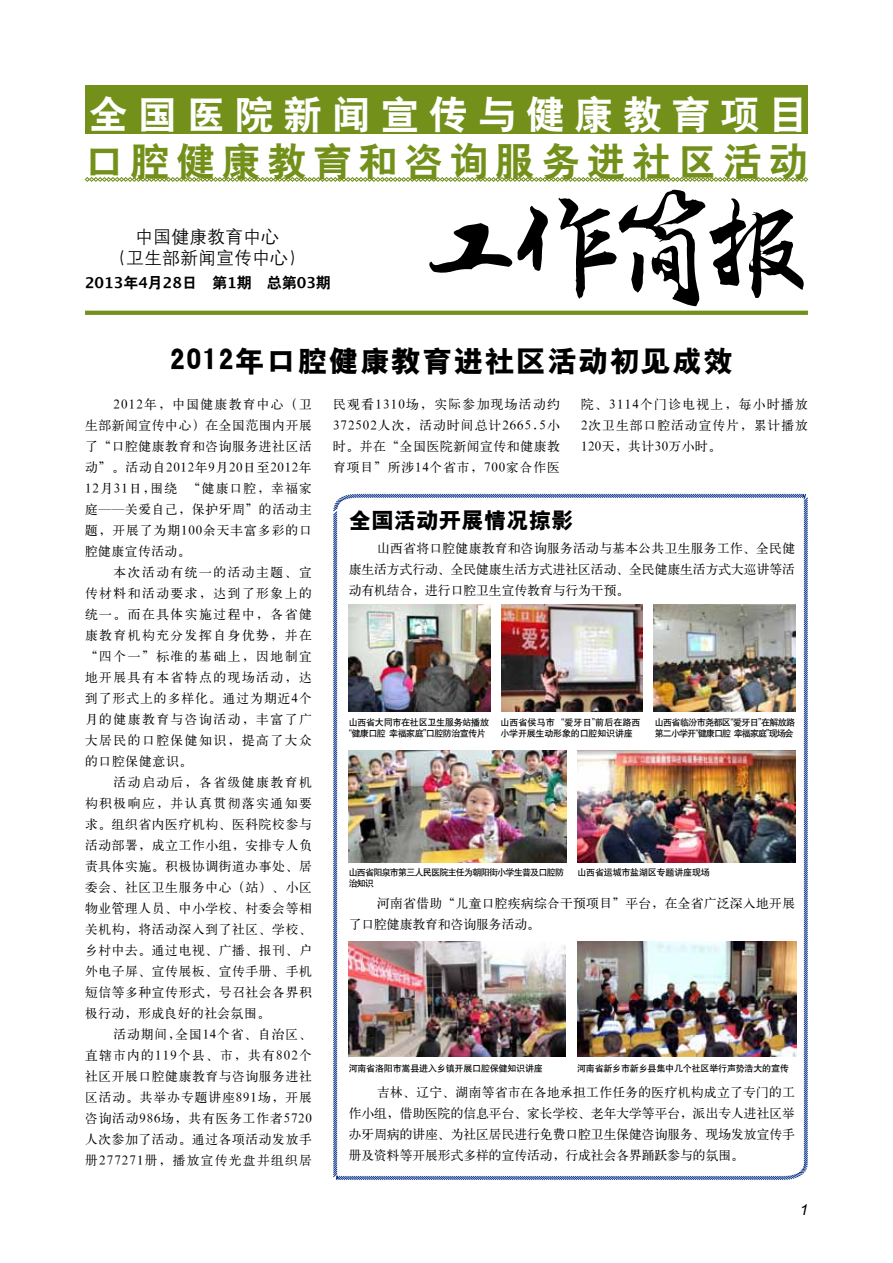
<style>
.page{position:relative;width:893px;height:1263px;background:#fff}
.page>*{position:absolute;margin:0;border:0;box-sizing:border-box;transform-origin:0 0}
.t1{font:133.2px "FZZJ LJDFONT";color:#000}
.t2{font:39px "H Yb 2 gj";letter-spacing:.17em;color:#73901a}
.t3{font:39px "H Yb 2 gj";letter-spacing:.245em;color:#fff}
.t4{font:30px "H Yb 9 gj";letter-spacing:.04em;color:#000}
.t5{font:22.5px "H Yb 9 gj";color:#000}
.t6{font:18px/21.6px "H Yg 2 gj";color:#000;text-align:center}
.t7{font:15px "H Yb 2 gj";color:#000}
.t8{font:italic 15px "Arial";color:#000}
.t9{font:12.75px/21px "H Ya 1 gj";letter-spacing:.05em;color:#000;text-align:justify}
.t10{font:12.75px/21px "H Ya 1 gj";letter-spacing:.025em;color:#000}
.t11{font:9px/10.5px "H Yb 1 gj";letter-spacing:-.02em;color:#000}
.t12{font:9px/10.5px "H Yb 1 gj";letter-spacing:-.07em;color:#000}
.t13{font:9px/10.5px "H Yb 1 gj";letter-spacing:-.085em;color:#000}
</style>
<div class="page">
<svg style="left:85px;top:311px;width:723px;height:4px;background:#76921f"></svg>
<div style="left:85px;top:85px;width:723px;height:49px;background:#73901a"></div>
<svg style="left:85px;top:177px;width:723px;height:5px"></svg>
<svg style="left:333px;top:493px;width:475px;height:687px"></svg>
<img style="left:349px;top:605px;width:141px;height:106px">
<img style="left:501px;top:605px;width:142px;height:106px">
<img style="left:653px;top:605px;width:142px;height:106px">
<img style="left:349px;top:751px;width:218px;height:111px">
<img style="left:577px;top:751px;width:218px;height:111px">
<img style="left:349px;top:941px;width:217px;height:116px">
<img style="left:577px;top:941px;width:219px;height:116px">
<h2 class="t3" style="left:89px;top:95px;width:720px">全国医院新闻宣传与健康教育项目</h2>
<h2 class="t2" style="left:85px;top:141px;width:724px">口腔健康教育和咨询服务进社区活动</h2>
<h3 class="t6" style="left:117px;top:225px;width:181px">中国健康教育中心<br>(卫生部新闻宣传中心)</h3>
<p class="t7" style="left:85px;top:275px;width:247px">2013年4月28日 第1期 总第03期</p>
<h1 class="t1" style="left:408px;top:181px;width:419px">工作简报</h1>
<h3 class="t4" style="left:170px;top:346px;width:564px">2012年口腔健康教育进社区活动初见成效</h3>
<p class="t9" style="left:85px;top:393px;width:228px;text-indent:28px">2012年，中国健康教育中心（卫生部新闻宣传中心）在全国范围内开展了“口腔健康教育和咨询服务进社区活动”。活动自2012年9月20日至2012年12月31日,围绕 “健康口腔，幸福家庭——关爱自己，保护牙周”的活动主题，开展了为期100余天丰富多彩的口腔健康宣传活动。</p>
<p class="t9" style="left:85px;top:561px;width:228px;text-indent:28px">本次活动有统一的活动主题、宣传材料和活动要求，达到了形象上的统一。而在具体实施过程中，各省健康教育机构充分发挥自身优势，并在“四个一”标准的基础上，因地制宜地开展具有本省特点的现场活动，达到了形式上的多样化。通过为期近4个月的健康教育与咨询活动，丰富了广大居民的口腔保健知识，提高了大众的口腔保健意识。</p>
<p class="t9" style="left:85px;top:771px;width:228px;text-indent:28px">活动启动后，各省级健康教育机构积极响应，并认真贯彻落实通知要求。组织省内医疗机构、医科院校参与活动部署，成立工作小组，安排专人负责具体实施。积极协调街道办事处、居委会、社区卫生服务中心（站）、小区物业管理人员、中小学校、村委会等相关机构，将活动深入到了社区、学校、乡村中去。通过电视、广播、报刊、户外电子屏、宣传展板、宣传手册、手机短信等多种宣传形式，号召社会各界积极行动，形成良好的社会氛围。</p>
<p class="t9" style="left:85px;top:1023px;width:228px;text-indent:28px">活动期间,全国14个省、自治区、直辖市内的119个县、市，共有802个社区开展口腔健康教育与咨询服务进社区活动。共举办专题讲座891场，开展咨询活动986场，共有医务工作者5720人次参加了活动。通过各项活动发放手册277271册，播放宣传光盘并组织居</p>
<p class="t9" style="left:333px;top:393px;width:228px">民观看1310场，实际参加现场活动约372502人次，活动时间总计2665.5小时。并在“全国医院新闻宣传和健康教育项目”所涉14个省市，700家合作医</p>
<p class="t9" style="left:581px;top:393px;width:228px">院、3114个门诊电视上，每小时播放2次卫生部口腔活动宣传片，累计播放120天，共计30万小时。</p>
<h3 class="t5" style="left:349px;top:509px;width:227px">全国活动开展情况掠影</h3>
<p class="t9" style="left:349px;top:537px;width:448px;text-indent:28px">山西省将口腔健康教育和咨询服务活动与基本公共卫生服务工作、全民健康生活方式行动、全民健康生活方式进社区活动、全民健康生活方式大巡讲等活动有机结合，进行口腔卫生宣传教育与行为干预。</p>
<p class="t11" style="left:349px;top:716px;width:142px">山西省大同市在社区卫生服务站播放“健康口腔 幸福家庭”口腔防治宣传片</p>
<p class="t11" style="left:500px;top:716px;width:142px">山西省侯马市 “爱牙日”前后在路西小学开展生动形象的口腔知识讲座</p>
<p class="t12" style="left:655px;top:716px;width:142px">山西省临汾市尧都区“爱牙日”在解放路第二小学开“健康口腔 幸福家庭”现场会</p>
<p class="t13" style="left:349px;top:867px;width:217px">山西省阳泉市第三人民医院主任为朝阳街小学生普及口腔防治知识</p>
<p class="t11" style="left:577px;top:867px;width:134px">山西省运城市盐湖区专题讲座现场</p>
<p class="t10" style="left:349px;top:893px;width:448px;text-indent:28px">河南省借助“儿童口腔疾病综合干预项目”平台，在全省广泛深入地开展了口腔健康教育和咨询服务活动。</p>
<p class="t11" style="left:577px;top:1062px;width:213px">河南省新乡市新乡县集中几个社区举行声势浩大的宣传</p>
<p class="t11" style="left:349px;top:1062px;width:196px">河南省洛阳市嵩县进入乡镇开展口腔保健知识讲座</p>
<p class="t9" style="left:349px;top:1082px;width:448px;text-indent:28px">吉林、辽宁、湖南等省市在各地承担工作任务的医疗机构成立了专门的工作小组，借助医院的信息平台、家长学校、老年大学等平台，派出专人进社区举办牙周病的讲座、为社区居民进行免费口腔卫生保健咨询服务、现场发放宣传手册及资料等开展形式多样的宣传活动，行成社会各界踊跃参与的氛围。</p>
<p class="t8" style="left:800px;top:1200px;width:10px">1</p>
</div>
